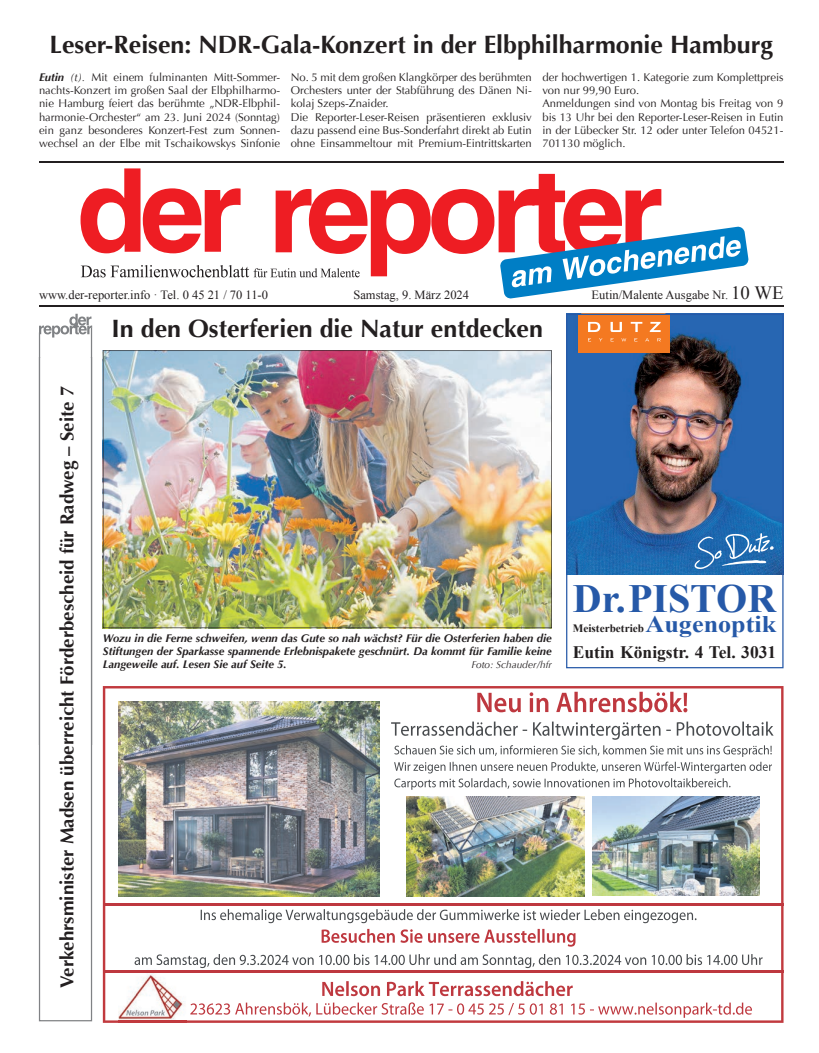
<style>
.page{position:relative;width:819px;height:1053px;background:#fff}
.page>*{position:absolute;margin:0;border:0;box-sizing:border-box;transform-origin:0 0}
.t1{font:700 40px "Times New Roman";color:#2659a8}
.t2{font:700 25px "Optima";color:#231f20}
.t3{font:700 18.75px "Optima";color:#231f20}
.t4{font:700 17.5px "Times New Roman";color:#231f20}
.t5{font:12.5px "Times New Roman";color:#231f20}
.t6{font:11.25px/13px "Optima";color:#231f20}
.t7{font:italic 700 11.25px/13px "Optima";color:#231f20;text-align:justify}
.t8{font:700 11.25px "Times New Roman";color:#231f20}
.t9{font:italic 10px "Optima";color:#231f20}
.s1{font-weight:700;font-style:italic}
.s2{font-style:italic}
.s3{font-size:18.75px}
.s4{font-size:23.75px;color:#2659a8}
</style>
<div class="page">
<svg style="left:80px;top:168px;width:668px;height:131px"></svg>
<hr style="left:39px;top:305px;width:744px;height:1px;background:#231f20">
<hr style="left:39px;top:161px;width:744px;height:2px;background:#231f20">
<svg style="left:39px;top:314px;width:53px;height:44px"></svg>
<svg style="left:39px;top:358px;width:53px;height:663px"></svg>
<img style="left:103px;top:686px;width:680px;height:336px">
<img style="left:118px;top:968px;width:69px;height:54px">
<svg style="left:322px;top:981px;width:250px;height:15px"></svg>
<svg style="left:190px;top:1002px;width:562px;height:15px"></svg>
<hr style="left:103px;top:903px;width:680px;height:3px;background:#be383f">
<hr style="left:103px;top:970px;width:680px;height:2px;background:#be383f">
<svg style="left:394px;top:745px;width:378px;height:44px"></svg>
<img style="left:407px;top:796px;width:177px;height:100px">
<svg style="left:477px;top:691px;width:210px;height:21px"></svg>
<svg style="left:391px;top:721px;width:382px;height:18px"></svg>
<img style="left:592px;top:796px;width:167px;height:99px">
<svg style="left:134px;top:953px;width:628px;height:15px"></svg>
<svg style="left:201px;top:909px;width:495px;height:37px"></svg>
<img style="left:568px;top:316px;width:213px;height:258px">
<div style="left:578px;top:314px;width:92px;height:38px;background:#f47921"></div>
<svg style="left:588px;top:322px;width:12px;height:10px"></svg>
<svg style="left:610px;top:322px;width:12px;height:10px"></svg>
<svg style="left:630px;top:322px;width:12px;height:10px"></svg>
<svg style="left:649px;top:322px;width:11px;height:10px"></svg>
<svg style="left:621px;top:338px;width:5px;height:3px"></svg>
<svg style="left:694px;top:533px;width:79px;height:36px;background:#4582bc"></svg>
<div style="left:566px;top:314px;width:217px;height:354px;border:1px solid #2659a8"></div>
<img style="left:103px;top:350px;width:449px;height:278px">
<p class="t2" style="left:50px;top:30px;width:724px">Leser-Reisen: NDR-Gala-Konzert in der Elbphilharmonie Hamburg</p>
<p class="t6" style="left:39px;top:71px;width:242px;text-align:justify"><span class="s1">Eutin</span> <span class="s2">(t).</span> Mit einem fulminanten Mitt-Sommer&shy;nachts-Konzert im großen Saal der Elbphilharmo&shy;nie Hamburg feiert das berühmte „NDR-Elbphil&shy;harmonie-Orchester“ am 23. Juni 2024 (Sonntag) ein ganz besonderes Konzert-Fest zum Sonnen&shy;wechsel an der Elbe mit Tschaikowskys Sinfonie</p>
<p class="t6" style="left:291px;top:71px;width:242px">No. 5 mit dem großen Klangkörper des berühmten Orchesters unter der Stabführung des Dänen Ni&shy;kolaj Szeps-Znaider.<br>Die Reporter-Leser-Reisen präsentieren exklusiv dazu passend eine Bus-Sonderfahrt direkt ab Eutin ohne Einsammeltour mit Premium-Eintrittskarten</p>
<p class="t6" style="left:542px;top:71px;width:242px">der hochwertigen 1. Kategorie zum Komplettpreis von nur 99,90 Euro.<br>Anmeldungen sind von Montag bis Freitag von 9 bis 13 Uhr bei den Reporter-Leser-Reisen in Eutin in der Lübecker Str. 12 oder unter Telefon 04521- 701130 möglich.</p>
<p class="t5" style="left:39px;top:287px;width:230px">www.der-reporter.info · Tel. 0 45 21 / 70 11-0</p>
<p class="t5" style="left:353px;top:287px;width:117px">Samstag, 9. März 2024</p>
<p class="t5" style="left:591px;top:287px;width:193px">Eutin/Malente Ausgabe Nr. <span class="s3">10 WE</span></p>
<p class="t3" style="left:56px;top:988px;width:604px;rotate:-90deg">Verkehrsminister Madsen überreicht Förderbescheid für Radweg – Seite 7</p>
<p class="t2" style="left:112px;top:314px;width:433px">In den Osterferien die Natur entdecken</p>
<p class="t7" style="left:103px;top:632px;width:450px">Wozu in die Ferne schweifen, wenn das Gute so nah wächst? Für die Osterferien haben die Stiftungen der Sparkasse spannende Erlebnispakete geschnürt. Da kommt für Familie keine Langeweile auf. Lesen Sie auf Seite 5.</p>
<p class="t9" style="left:471px;top:659px;width:82px">Foto: Schauder/hfr</p>
<p class="t1" style="left:572px;top:571px;width:205px">Dr. PISTOR</p>
<p class="t8" style="left:572px;top:620px;width:205px">Meisterbetrieb <span class="s4">Augenoptik</span></p>
<p class="t4" style="left:572px;top:639px;width:205px">Eutin Königstr. 4 Tel. 3031</p>
</div>
